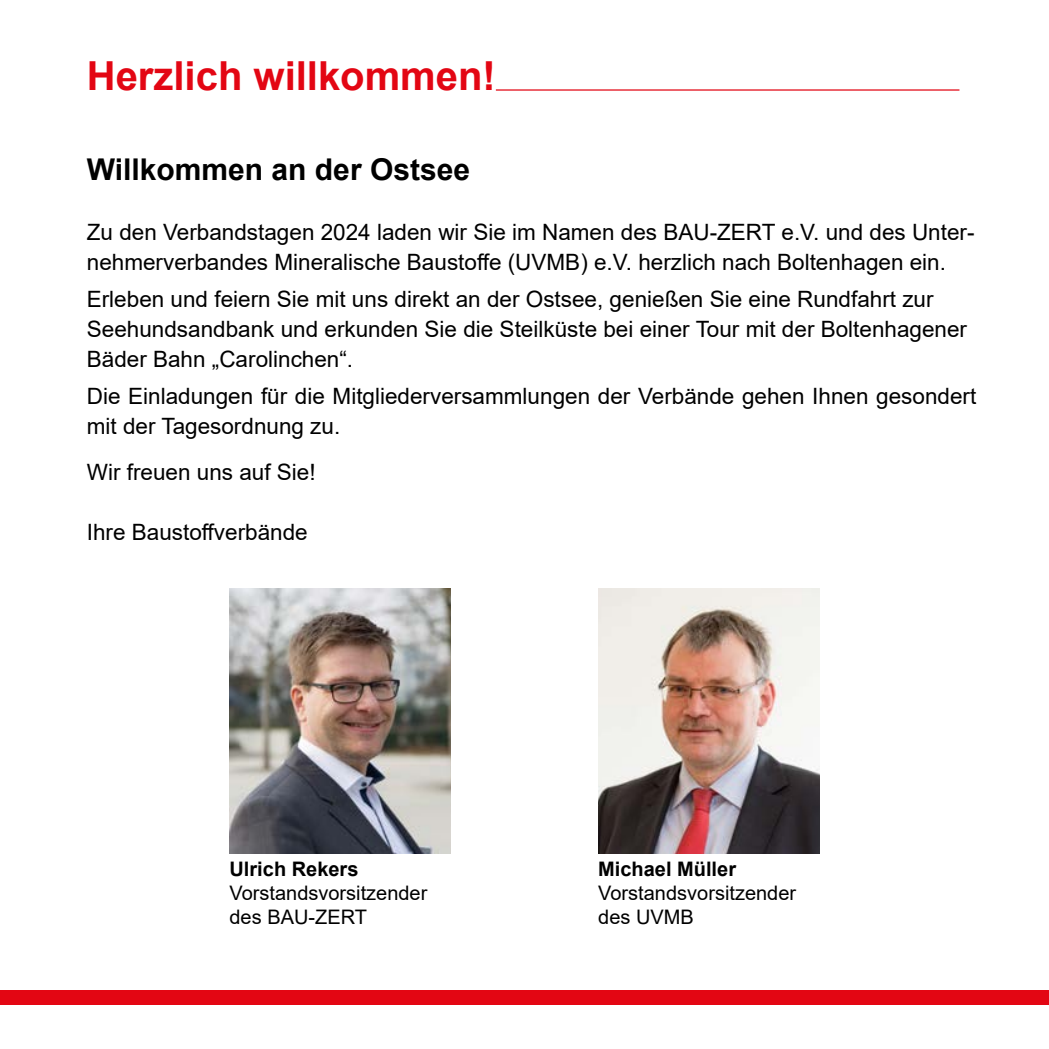
<style>
.page{position:relative;width:1049px;height:1049px;background:#fff}
.page>*{position:absolute;margin:0;border:0;box-sizing:border-box;transform-origin:0 0}
.t1{font:700 40px "Arial";color:#e30613}
.t2{font:700 30px "Arial";color:#000}
.t3{font:22.5px/30px "Arial";color:#000}
.t4{font:20px/24px "Arial";color:#000}
.t5{font:700 20px "Arial";color:#000}
</style>
<div class="page">
<div style="left:0;top:990px;width:1049px;height:15px;background:#e30613"></div>
<hr style="left:496px;top:89px;width:463px;height:2px;background:#e30613">
<img style="left:230px;top:589px;width:221px;height:264px">
<img style="left:598px;top:589px;width:221px;height:264px">
<h1 class="t1" style="left:87px;top:48px;width:410px">Herzlich willkommen!</h1>
<h2 class="t2" style="left:87px;top:148px;width:385px">Willkommen an der Ostsee</h2>
<p class="t3" style="left:87px;top:217px;width:889px">Zu den Verbandstagen 2024 laden wir Sie im Namen des BAU-ZERT e.V. und des Unter&shy;nehmerverbandes Mineralische Baustoffe (UVMB) e.V. herzlich nach Boltenhagen ein.</p>
<p class="t3" style="left:87px;top:284px;width:882px">Erleben und feiern Sie mit uns direkt an der Ostsee, genießen Sie eine Rundfahrt zur<br>Seehundsandbank und erkunden Sie die Steilküste bei einer Tour mit der Boltenhagener<br>Bäder Bahn „Carolinchen“.</p>
<p class="t3" style="left:87px;top:381px;width:891px">Die Einladungen für die Mitgliederversammlungen der Verbände gehen Ihnen gesondert mit der Tagesordnung zu.</p>
<p class="t3" style="left:87px;top:457px;width:230px">Wir freuen uns auf Sie!</p>
<p class="t3" style="left:87px;top:517px;width:222px">Ihre Baustoffverbände</p>
<p class="t5" style="left:230px;top:854px;width:130px">Ulrich Rekers</p>
<p class="t4" style="left:230px;top:880px;width:199px">Vorstandsvorsitzender des BAU-ZERT</p>
<p class="t5" style="left:598px;top:855px;width:139px">Michael Müller</p>
<p class="t4" style="left:598px;top:881px;width:199px">Vorstandsvorsitzender des UVMB</p>
</div>
